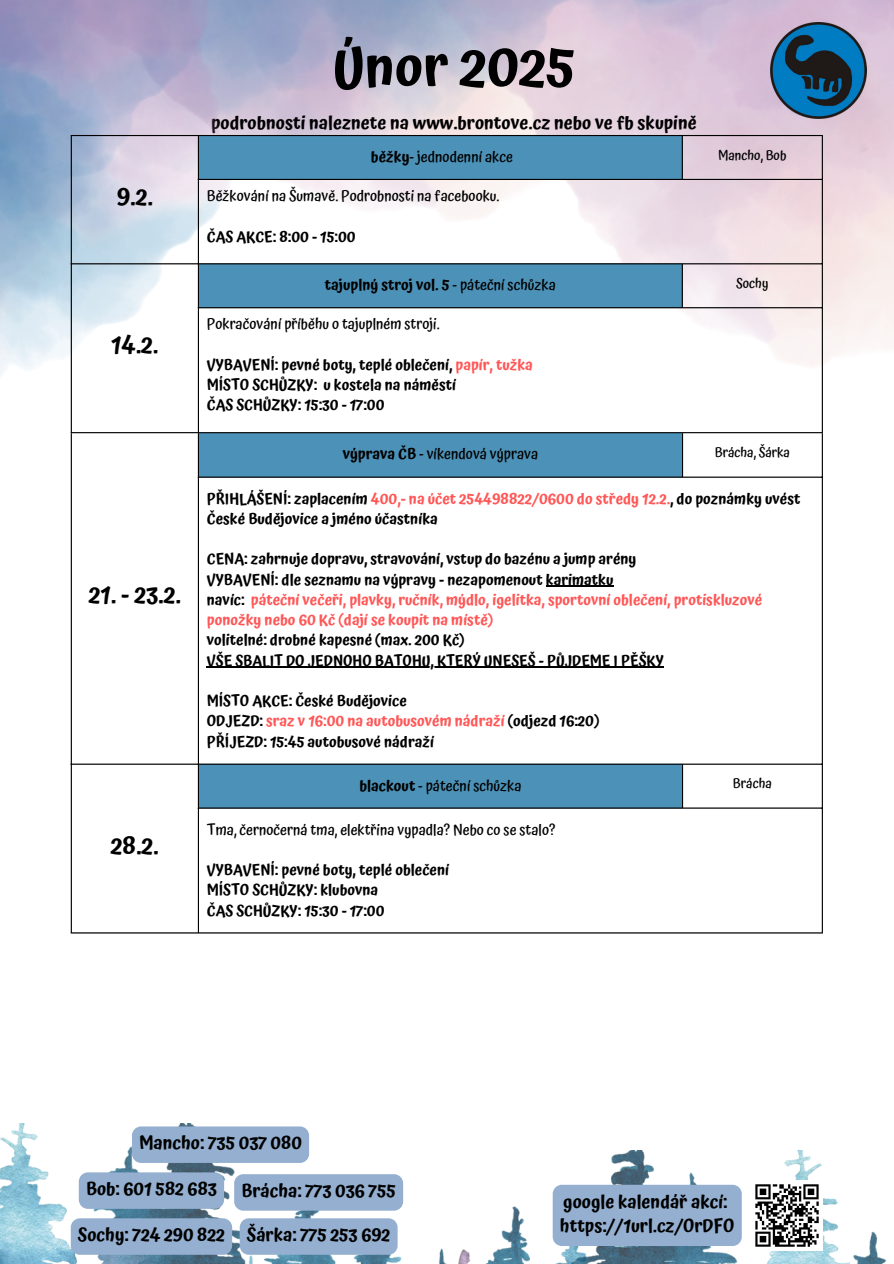
<style>
.page{position:relative;width:894px;height:1264px;background:#fff}
.page>*{position:absolute;margin:0;border:0;box-sizing:border-box;transform-origin:0 0}
.t1{font:600 55.5px "Atma";color:#000}
.t2{font:600 24px "Atma";color:#000}
.t3{font:600 18px "Atma";color:#000}
.t4{font:600 15px/20.2px "Atma";color:#000}
.t5{font:500 15px "Atma";color:#000}
.t6{font:600 15px/20.2px "Atma";color:#ff5757}
.t7{font:500 13.5px "Atma";color:#000}
.s1{font-weight:600}
.s2{font-weight:500}
.s3{color:#ff5757}
.s4{color:#000}
</style>
<div class="page">
<img style="left:316px;top:0;width:577px;height:498px">
<img style="left:770px;top:23px;width:95px;height:95px">
<img style="left:0;top:0;width:266px;height:463px">
<svg style="left:199px;top:433px;width:483px;height:374px"></svg>
<hr style="left:545px;top:585px;width:68px;height:2px;background:#000">
<hr style="left:207px;top:666px;width:456px;height:2px;background:#000">
<hr style="left:71px;top:433px;width:1px;height:499px;background:#000">
<hr style="left:198px;top:433px;width:1px;height:499px;background:#000">
<hr style="left:681px;top:433px;width:2px;height:43px;background:#000">
<hr style="left:681px;top:764px;width:2px;height:43px;background:#000">
<hr style="left:821px;top:433px;width:1px;height:499px;background:#000">
<hr style="left:198px;top:476px;width:624px;height:1px;background:#000">
<hr style="left:71px;top:763px;width:751px;height:1px;background:#000">
<hr style="left:198px;top:807px;width:624px;height:1px;background:#000">
<hr style="left:71px;top:932px;width:751px;height:1px;background:#000">
<svg style="left:199px;top:136px;width:483px;height:171px;fill:#4c92b8"></svg>
<hr style="left:71px;top:136px;width:1px;height:296px;background:#000">
<hr style="left:198px;top:136px;width:1px;height:296px;background:#000">
<hr style="left:681px;top:136px;width:1px;height:43px;background:#000">
<hr style="left:681px;top:264px;width:1px;height:43px;background:#000">
<hr style="left:821px;top:136px;width:1px;height:296px;background:#000">
<hr style="left:71px;top:135px;width:751px;height:1px;background:#000">
<hr style="left:198px;top:179px;width:624px;height:1px;background:#000">
<hr style="left:71px;top:263px;width:751px;height:1px;background:#000">
<hr style="left:198px;top:307px;width:624px;height:1px;background:#000">
<hr style="left:71px;top:432px;width:751px;height:1px;background:#000">
<img style="left:0;top:1150px;width:887px;height:113px">
<div style="left:79px;top:1172px;width:145px;height:36px;background:#94afd0;border-radius:9px"></div>
<div style="left:71px;top:1218px;width:161px;height:36px;background:#94afd0;border-radius:9px"></div>
<div style="left:234px;top:1174px;width:169px;height:36px;background:#94afd0;border-radius:9px"></div>
<img style="left:751px;top:1179px;width:71px;height:71px">
<div style="left:240px;top:1218px;width:157px;height:36px;background:#94afd0;border-radius:9px"></div>
<div style="left:552px;top:1184px;width:189px;height:61px;background:#94afd0;border-radius:9px"></div>
<div style="left:132px;top:1126px;width:177px;height:36px;background:#94afd0;border-radius:9px"></div>
<p class="t1" style="left:332px;top:34px;width:244px">Únor 2025</p>
<p class="t2" style="left:117px;top:182px;width:38px">9.2.</p>
<p class="t2" style="left:111px;top:331px;width:49px">14.2.</p>
<p class="t2" style="left:89px;top:581px;width:93px">21. - 23.2.</p>
<p class="t2" style="left:111px;top:831px;width:49px">28.2.</p>
<p class="t3" style="left:211px;top:112px;width:487px">podrobnosti naleznete na www.brontove.cz nebo ve fb skupině</p>
<p class="t5" style="left:371px;top:148px;width:144px"><span class="s1">běžky</span>- jednodenní akce</p>
<p class="t7" style="left:718px;top:147px;width:70px">Mancho, Bob</p>
<p class="t5" style="left:207px;top:187px;width:294px">Běžkování na Šumavě. Podrobnosti na facebooku.</p>
<p class="t4" style="left:207px;top:226px;width:150px">ČAS AKCE: 8:00 - 15:00</p>
<p class="t4" style="left:325px;top:275px;width:232px">tajuplný stroj vol. 5 <span class="s2">- páteční schůzka</span></p>
<p class="t7" style="left:736px;top:275px;width:34px">Sochy</p>
<p class="t5" style="left:207px;top:315px;width:234px">Pokračování příběhu o tajuplném stroji.</p>
<p class="t4" style="left:207px;top:354px;width:327px">VYBAVENÍ: pevné boty, teplé oblečení, <span class="s3">papír, tužka</span></p>
<p class="t4" style="left:207px;top:375px;width:250px">MÍSTO SCHŮZKY: u kostela na náměstí</p>
<p class="t4" style="left:207px;top:395px;width:179px">ČAS SCHŮZKY: 15:30 - 17:00</p>
<p class="t5" style="left:342px;top:445px;width:197px"><span class="s1">výprava ČB</span> - víkendová výprava</p>
<p class="t7" style="left:714px;top:444px;width:77px">Brácha, Šárka</p>
<p class="t4" style="left:207px;top:488px;width:595px">PŘIHLÁŠENÍ: zaplacením <span class="s3">400,- na účet 254498822/0600 do středy 12.2.</span>, do poznámky uvést<br>České Budějovice a jméno účastníka</p>
<h1 class="t4" style="left:207px;top:549px;width:431px">CENA: zahrnuje dopravu, stravování, vstup do bazénu a jump arény</h1>
<p class="t4" style="left:207px;top:569px;width:408px">VYBAVENÍ: dle seznamu na výpravy - nezapomenout karimatku</p>
<p class="t6" style="left:207px;top:589px;width:557px"><span class="s4">navíc:</span> páteční večeři, plavky, ručník, mýdlo, igelitka, sportovní oblečení, protiskluzové ponožky nebo 60 Kč (dají se koupit na místě)</p>
<p class="t4" style="left:207px;top:630px;width:260px">volitelné: drobné kapesné (max. 200 Kč)</p>
<p class="t4" style="left:207px;top:650px;width:458px">VŠE SBALIT DO JEDNOHO BATOHU, KTERÝ UNESEŠ - PŮJDEME I PĚŠKY</p>
<p class="t4" style="left:207px;top:691px;width:201px">MÍSTO AKCE: České Budějovice</p>
<p class="t6" style="left:207px;top:711px;width:394px"><span class="s4">ODJEZD:</span> sraz v 16:00 na autobusovém nádraží <span class="s4">(odjezd 16:20)</span></p>
<p class="t4" style="left:207px;top:731px;width:228px">PŘÍJEZD: 15:45 autobusové nádraží</p>
<p class="t5" style="left:359px;top:776px;width:164px"><span class="s1">blackout</span> - páteční schůzka</p>
<p class="t7" style="left:732px;top:775px;width:40px">Brácha</p>
<p class="t5" style="left:207px;top:820px;width:350px">Tma, černočerná tma, elektřina vypadla? Nebo co se stalo?</p>
<p class="t4" style="left:207px;top:859px;width:244px">VYBAVENÍ: pevné boty, teplé oblečení</p>
<p class="t4" style="left:207px;top:880px;width:173px">MÍSTO SCHŮZKY: klubovna</p>
<p class="t4" style="left:207px;top:900px;width:179px">ČAS SCHŮZKY: 15:30 - 17:00</p>
<p class="t3" style="left:139px;top:1132px;width:164px">Mancho: 735 037 080</p>
<p class="t3" style="left:86px;top:1178px;width:132px">Bob: 601 582 683</p>
<p class="t3" style="left:78px;top:1224px;width:148px">Sochy: 724 290 822</p>
<p class="t3" style="left:241px;top:1180px;width:156px">Brácha: 773 036 755</p>
<p class="t3" style="left:247px;top:1224px;width:145px">Šárka: 775 253 692</p>
<p class="t3" style="left:563px;top:1190px;width:166px">google kalendář akcí:</p>
<p class="t3" style="left:559px;top:1215px;width:176px">https://1url.cz/OrDFO</p>
</div>
